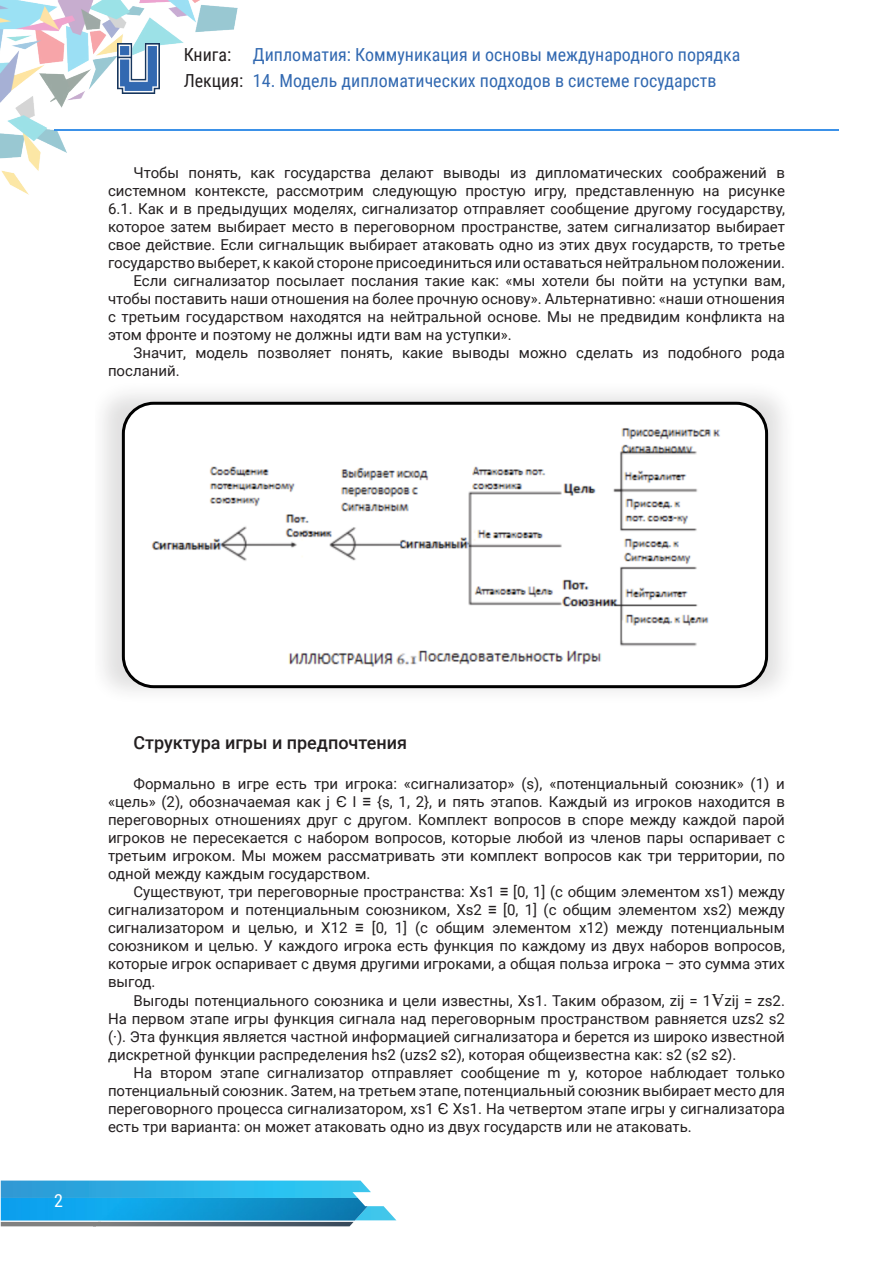
<style>
.page{position:relative;width:893px;height:1263px;background:#fff}
.page>*{position:absolute;margin:0;border:0;box-sizing:border-box;transform-origin:0 0}
.t1{font:18px "Roboto Condensed";color:#3269b1}
.t2{font:500 18px "Roboto";color:#231f20}
.t3{font:18px/25.5px "Roboto Condensed";color:#231f20}
.t4{font:18px "Roboto Condensed";color:#fff}
.t5{font:18px "Times New Roman";color:#231f20}
.t6{font:15px/18px "Roboto";color:#231f20;text-align:justify}
.s1{font-family:"Arial"}
</style>
<div class="page">
<img style="left:0;top:0;width:238px;height:195px">
<hr style="left:54px;top:129px;width:785px;height:2px;background:#3b91e8">
<img style="left:118px;top:44px;width:41px;height:49px">
<svg style="left:1px;top:1180px;width:395px;height:46px;background:#5bb6d9"></svg>
<img style="left:1px;top:1198px;width:367px;height:22px">
<svg style="left:103px;top:394px;width:680px;height:297px;fill:#ececec"></svg>
<div style="left:123px;top:403px;width:644px;height:284px;background:#fff;border-radius:30px"></div>
<div style="left:122px;top:402px;width:646px;height:286px;border:3px solid #000;border-radius:30px"></div>
<img style="left:151px;top:428px;width:569px;height:239px">
<p class="t3" style="left:184px;top:41px;width:61px">Книга:<br>Лекция:</p>
<p class="t1" style="left:253px;top:42px;width:489px">Дипломатия: Коммуникация и основы международного порядка</p>
<p class="t1" style="left:253px;top:68px;width:465px">14. Модель дипломатических подходов в системе государств</p>
<p class="t6" style="left:108px;top:163px;width:678px;text-indent:26px">Чтобы понять, как государства делают выводы из дипломатических соображений в системном контексте, рассмотрим следующую простую игру, представленную на рисунке 6.1. Как и в предыдущих моделях, сигнализатор отправляет сообщение другому государству, которое затем выбирает место в переговорном пространстве, затем сигнализатор выбирает свое действие. Если сигнальщик выбирает атаковать одно из этих двух государств, то третье государство выберет, к какой стороне присоединиться или оставаться нейтральном положении.</p>
<p class="t6" style="left:108px;top:271px;width:678px;text-indent:26px">Если сигнализатор посылает послания такие как: «мы хотели бы пойти на уступки вам, чтобы поставить наши отношения на более прочную основу». Альтернативно: «наши отношения с третьим государством находятся на нейтральной основе. Мы не предвидим конфликта на этом фронте и поэтому не должны идти вам на уступки».</p>
<p class="t6" style="left:108px;top:343px;width:678px;text-indent:26px">Значит, модель позволяет понять, какие выводы можно сделать из подобного рода посланий.</p>
<p class="t4" style="left:54px;top:1188px;width:10px">2</p>
<p class="t2" style="left:134px;top:730px;width:275px">Структура игры и предпочтения</p>
<p class="t6" style="left:108px;top:774px;width:678px;text-indent:26px">Формально в игре есть три игрока: «сигнализатор» (s), «потенциальный союзник» (1) и «цель» (2), обозначаемая как j <span class="s1">Є</span> I <span class="s1">≡</span> {s, 1, 2}, и пять этапов. Каждый из игроков находится в переговорных отношениях друг с другом. Комплект вопросов в споре между каждой парой игроков не пересекается с набором вопросов, которые любой из членов пары оспаривает с третьим игроком. Мы можем рассматривать эти комплект вопросов как три территории, по одной между каждым государством.</p>
<p class="t6" style="left:108px;top:882px;width:678px;text-indent:26px">Существуют, три переговорные пространства: Xs1 <span class="s1">≡</span> [0, 1] (с общим элементом xs1) между сигнализатором и потенциальным союзником, Xs2 <span class="s1">≡</span> [0, 1] (с общим элементом xs2) между сигнализатором и целью, и X12 <span class="s1">≡</span> [0, 1] (с общим элементом х12) между потенциальным союзником и целью. У каждого игрока есть функция по каждому из двух наборов вопросов, которые игрок оспаривает с двумя другими игроками, а общая польза игрока – это сумма этих выгод.</p>
<p class="t6" style="left:134px;top:991px;width:579px">Выгоды потенциального союзника и цели известны, Xs1. Таким образом, zij = 1</p>
<p class="t5" style="left:724px;top:1012px;width:14px;rotate:-180deg">A</p>
<p class="t6" style="left:108px;top:991px;width:678px;text-indent:616px">zij = zs2.<br>На первом этапе игры функция сигнала над переговорным пространством равняется uzs2 s2 (·). Эта функция является частной информацией сигнализатора и берется из широко известной дискретной функции распределения hs2 (uzs2 s2), которая общеизвестна как: s2 (s2 s2).</p>
<p class="t6" style="left:108px;top:1063px;width:678px;text-indent:26px">На втором этапе сигнализатор отправляет сообщение m y, которое наблюдает только потенциальный союзник. Затем, на третьем этапе, потенциальный союзник выбирает место для переговорного процесса сигнализатором, xs1 <span class="s1">Є</span> Xs1. На четвертом этапе игры у сигнализатора есть три варианта: он может атаковать одно из двух государств или не атаковать.</p>
</div>
